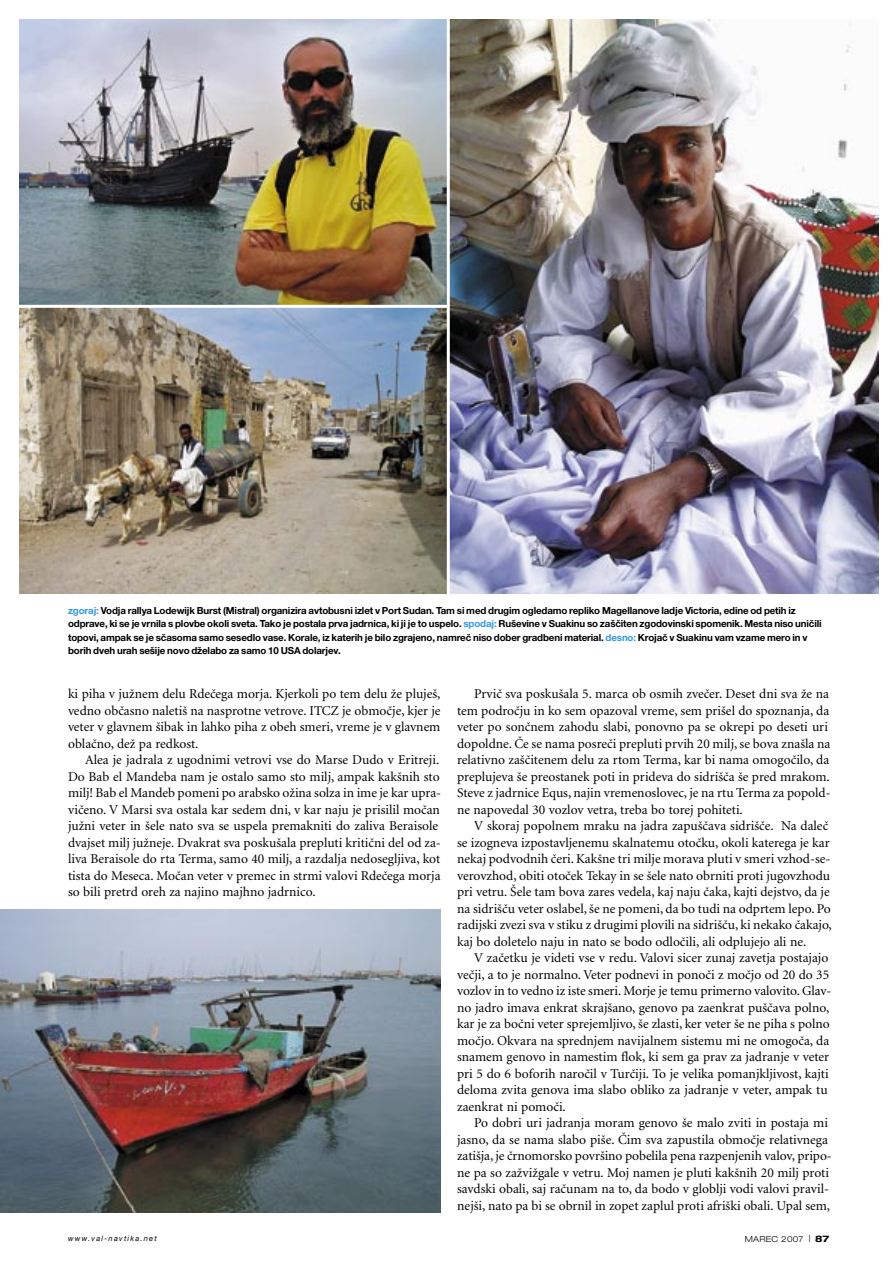
<style>
.page{position:relative;width:893px;height:1276px;background:#fff}
.page>*{position:absolute;margin:0;border:0;box-sizing:border-box;transform-origin:0 0}
.tekstMinion{font:13.5px/16.5px "SS Minion";color:#000}
.podnapis_MALI{font:700 9.75px/13.5px "SS Helvetica Neue";letter-spacing:-.015em;color:#000}
.t1{font:300 expanded 8.25px "SLO Helvetica Neue";letter-spacing:.025em;color:#000}
.t2{font:italic 7.5px "SS Helvetica Neue";letter-spacing:.165em;color:#000}
.s1{color:#3399e0}
.s2{font-size:9.9px}
.s3{font-weight:700;font-size:9px}
</style>
<div class="page">
<img style="left:19px;top:20px;width:428px;height:285px">
<img style="left:450px;top:20px;width:428px;height:573px">
<img style="left:19px;top:308px;width:428px;height:285px">
<img style="left:0;top:909px;width:440px;height:303px">
<p class="podnapis_MALI" style="left:68px;top:603px;width:755px"><span class="s1">zgoraj:</span> Vodja rallya Lodewijk Burst (Mistral) organizira avtobusni izlet v Port Sudan. Tam si med drugim ogledamo repliko Magellanove ladje Victoria, edine od petih iz odprave, ki se je vrnila s plovbe okoli sveta. Tako je postala prva jadrnica, ki ji je to uspelo. <span class="s1">spodaj:</span> Ru{evine v Suakinu so za{~iten zgodovinski spomenik. Mesta niso uni~ili topovi, ampak se je s~asoma samo sesedlo vase. Korale, iz katerih je bilo zgrajeno, namre~ niso dober gradbeni material. <span class="s1">desno:</span> Kroja~ v Suakinu vam vzame mero in v borih dveh urah se{ije novo d`elabo za samo 10 USA dolarjev.</p>
<p class="tekstMinion" style="left:68px;top:685px;width:374px;text-align:justify">ki piha v ju`nem delu Rde~ega morja. Kjerkoli po tem delu `e pluje{, vedno ob~asno naleti{ na nasprotne vetrove. ITCZ je obmo~je, kjer je veter v glavnem {ibak in lahko piha z obeh smeri, vreme je v glavnem obla~no, de` pa redkost.</p>
<p class="tekstMinion" style="left:68px;top:751px;width:375px;text-indent:17px">Alea je jadrala z ugodnimi vetrovi vse do Marse Dudo v Eritreji.<br>Do Bab el Mandeba nam je ostalo samo sto milj, ampak kak{nih sto milj! Bab el Mandeb pomeni po arabsko o`ina solza in ime je kar upra&shy;vi~eno. V Marsi sva ostala kar sedem dni, v kar naju je prisilil mo~an ju`ni veter in {ele nato sva se uspela premakniti do zaliva Beraisole dvajset milj ju`neje. Dvakrat sva posku{ala prepluti kriti~ni del od za&shy;liva Beraisole do rta Terma, samo 40 milj, a razdalja nedosegljiva, kot tista do Meseca. Mo~an veter v premec in strmi valovi Rde~ega morja so bili pretrd oreh za najino majhno jadrnico.</p>
<p class="tekstMinion" style="left:457px;top:685px;width:375px;text-indent:17px">Prvi~ sva posku{ala 5. marca ob osmih zve~er. Deset dni sva `e na tem podro~ju in ko sem opazoval vreme, sem pri{el do spoznanja, da veter po son~nem zahodu slabi, ponovno pa se okrepi po deseti uri dopoldne. ^e se nama posre~i prepluti prvih 20 milj, se bova zna{la na relativno za{~itenem delu za rtom Terma, kar bi nama omogo~ilo, da preplujeva {e preostanek poti in prideva do sidri{~a {e pred mrakom.<br>Steve z jadrnice Equs, najin vremenoslovec, je na rtu Terma za popold&shy;ne napovedal 30 vozlov vetra, treba bo torej pohiteti.</p>
<p class="tekstMinion" style="left:457px;top:817px;width:376px;text-indent:17px">V skoraj popolnem mraku na jadra zapu{~ava sidri{~e. Na dale~ se izogneva izpostavljenemu skalnatemu oto~ku, okoli katerega je kar nekaj podvodnih ~eri. Kak{ne tri milje morava pluti v smeri vzhod-se&shy;verovzhod, obiti oto~ek Tekay in se {ele nato obrniti proti jugovzhodu pri vetru. [ele tam bova zares vedela, kaj naju ~aka, kajti dejstvo, da je na sidri{~u veter oslabel, {e ne pomeni, da bo tudi na odprtem lepo. Po radijski zvezi sva v stiku z drugimi plovili na sidri{~u, ki nekako ~akajo, kaj bo doletelo naju in nato se bodo odlo~ili, ali odplujejo ali ne.</p>
<p class="tekstMinion" style="left:457px;top:949px;width:376px;text-indent:17px">V za~etku je videti vse v redu. Valovi sicer zunaj zavetja postajajo ve~ji, a to je normalno. Veter podnevi in pono~i z mo~jo od 20 do 35 vozlov in to vedno iz iste smeri. Morje je temu primerno valovito. Glav&shy;no jadro imava enkrat skraj{ano, genovo pa zaenkrat pu{~ava polno, kar je za bo~ni veter sprejemljivo, {e zlasti, ker veter {e ne piha s polno mo~jo. Okvara na sprednjem navijalnem sistemu mi ne omogo~a, da snamem genovo in namestim flok, ki sem ga prav za jadranje v veter pri 5 do 6 boforih naro~il v Tur~iji. To je velika pomanjkljivost, kajti deloma zvita genova ima slabo obliko za jadranje v veter, ampak tu zaenkrat ni pomo~i.</p>
<p class="tekstMinion" style="left:457px;top:1114px;width:376px;text-indent:17px">Po dobri uri jadranja moram genovo {e malo zviti in postaja mi jasno, da se nama slabo pi{e. ^im sva zapustila obmo~je relativnega zati{ja, je ~rnomorsko povr{ino pobelila pena razpenjenih valov, pripo&shy;ne pa so za`vi`gale v vetru. Moj namen je pluti kak{nih 20 milj proti savdski obali, saj ra~unam na to, da bodo v globlji vodi valovi pravil&shy;nej{i, nato pa bi se obrnil in zopet zaplul proti afri{ki obali. Upal sem,</p>
<p class="t2" style="left:68px;top:1233px;width:90px">www.val-navtika.net</p>
<p class="t1" style="left:745px;top:1233px;width:86px">MAREC 2007 <span class="s2">|</span> <span class="s3">87</span></p>
</div>
